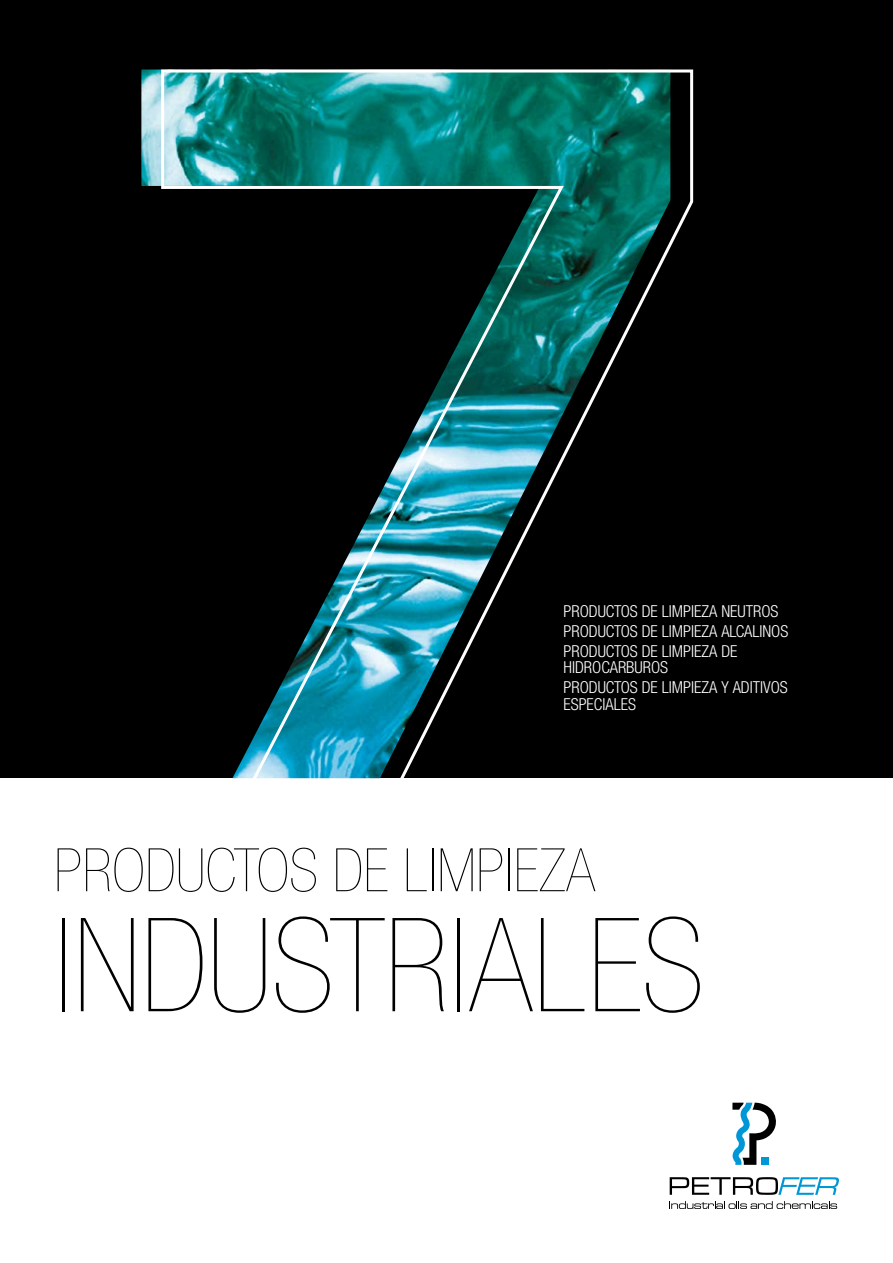
<style>
.page{position:relative;width:893px;height:1263px;background:#fff}
.page>*{position:absolute;margin:0;border:0;box-sizing:border-box;transform-origin:0 0}
.t1{font:200 condensed 130.5px "Helvetica Neue LTW1 G";color:#000}
.t2{font:200 condensed 60px "Helvetica Neue LTW1 G";color:#000}
.t3{font:300 condensed 16.5px/19.8px "Helvetica Neue LTW1 G";color:#fff}
</style>
<div class="page">
<div style="left:0;top:0;width:893px;height:778px;background:#000"></div>
<hr style="left:0;top:0;width:1px;height:1263px;background:#000">
<img style="left:141px;top:70px;width:19px;height:116px">
<svg style="left:160px;top:69px;width:534px;height:709px"></svg>
<svg style="left:669px;top:1201px;width:168px;height:8px"></svg>
<svg style="left:670px;top:1177px;width:169px;height:18px"></svg>
<svg style="left:732px;top:1103px;width:44px;height:62px"></svg>
<p class="t3" style="left:563px;top:601px;width:226px">PRODUCTOS DE LIMPIEZA NEUTROS<br>PRODUCTOS DE LIMPIEZA ALCALINOS<br>PRODUCTOS DE LIMPIEZA DE</p>
<p class="t3" style="left:563px;top:658px;width:226px">HIDROCARBUROS<br>PRODUCTOS DE LIMPIEZA Y ADITIVOS</p>
<p class="t3" style="left:563px;top:694px;width:74px">ESPECIALES</p>
<h2 class="t2" style="left:54px;top:836px;width:543px">PRODUCTOS DE LIMPIEZA</h2>
<h1 class="t1" style="left:54px;top:892px;width:651px">INDUSTRIALES</h1>
</div>
